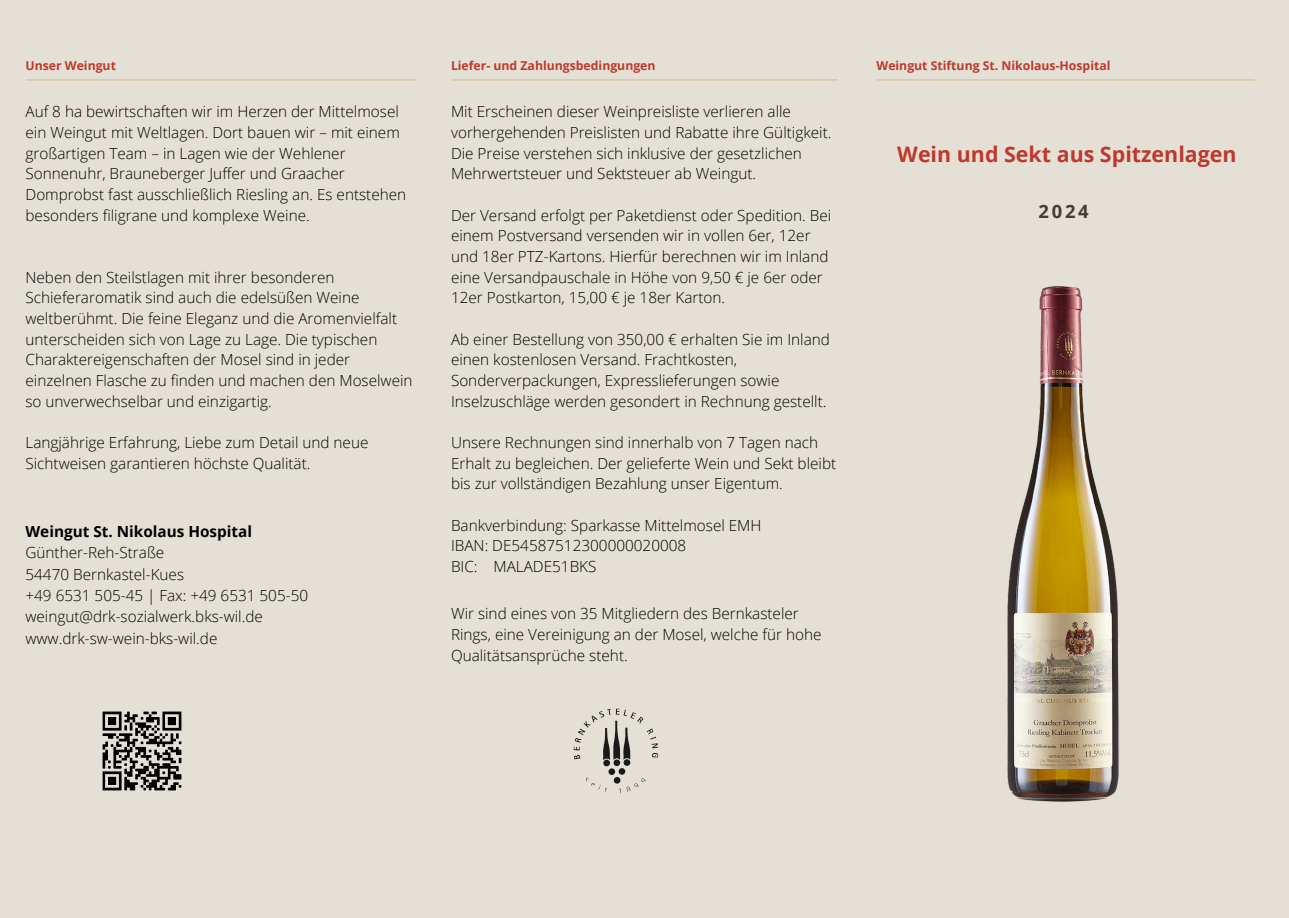
<style>
.page{position:relative;width:1289px;height:918px;background:#fff}
.page>*{position:absolute;margin:0;border:0;box-sizing:border-box;transform-origin:0 0}
.t1{font:700 21.45px "Open Sans";color:#bf382d}
.t2{font:700 18.3px "Open Sans";color:#423d38}
.t3{font:300 15.3px/20.7px "Open Sans";color:#000}
.t4{font:700 15.3px "Open Sans";color:#000}
.t5{font:700 12.3px "Open Sans";color:#bf382d}
</style>
<div class="page">
<div style="left:0;top:0;width:1288px;height:918px;background:#e5e0d6"></div>
<hr style="left:26px;top:79px;width:390px;height:1px;background:#d4be8d">
<img style="left:573px;top:708px;width:85px;height:85px;border-radius:50%">
<img style="left:1007px;top:286px;width:112px;height:516px">
<img style="left:102px;top:711px;width:80px;height:80px">
<hr style="left:451px;top:79px;width:386px;height:1px;background:#d4be8d">
<hr style="left:876px;top:79px;width:378px;height:1px;background:#d4be8d">
<p class="t5" style="left:26px;top:56px;width:92px">Unser Weingut</p>
<p class="t5" style="left:451px;top:56px;width:206px">Liefer- und Zahlungsbedingungen</p>
<p class="t3" style="left:26px;top:101px;width:382px">Auf 8 ha bewirtschaften wir im Herzen der Mittelmosel ein Weingut mit Weltlagen. Dort bauen wir – mit einem großartigen Team – in Lagen wie der Wehlener Sonnenuhr, Brauneberger Juffer und Graacher Domprobst fast ausschließlich Riesling an. Es entstehen besonders filigrane und komplexe Weine.</p>
<p class="t3" style="left:451px;top:101px;width:382px">Mit Erscheinen dieser Weinpreisliste verlieren alle vorhergehenden Preislisten und Rabatte ihre Gültigkeit.<br>Die Preise verstehen sich inklusive der gesetzlichen Mehrwertsteuer und Sektsteuer ab Weingut.</p>
<p class="t3" style="left:451px;top:204px;width:382px">Der Versand erfolgt per Paketdienst oder Spedition. Bei einem Postversand versenden wir in vollen 6er, 12er und 18er PTZ-Kartons. Hierfür berechnen wir im Inland eine Versandpauschale in Höhe von 9,50 € je 6er oder 12er Postkarton, 15,00 € je 18er Karton.</p>
<p class="t3" style="left:451px;top:328px;width:380px">Ab einer Bestellung von 350,00 € erhalten Sie im Inland einen kostenlosen Versand. Frachtkosten, Sonderverpackungen, Expresslieferungen sowie Inselzuschläge werden gesondert in Rechnung gestellt.</p>
<p class="t3" style="left:451px;top:432px;width:386px">Unsere Rechnungen sind innerhalb von 7 Tagen nach<br>Erhalt zu begleichen. Der gelieferte Wein und Sekt bleibt bis zur vollständigen Bezahlung unser Eigentum.</p>
<p class="t3" style="left:451px;top:514px;width:312px">Bankverbindung: Sparkasse Mittelmosel EMH</p>
<p class="t3" style="left:451px;top:535px;width:237px">IBAN: DE54587512300000020008</p>
<p class="t3" style="left:451px;top:556px;width:147px">BIC: MALADE51BKS</p>
<p class="t3" style="left:26px;top:266px;width:388px">Neben den Steilstlagen mit ihrer besonderen Schieferaromatik sind auch die edelsüßen Weine weltberühmt. Die feine Eleganz und die Aromenvielfalt unterscheiden sich von Lage zu Lage. Die typischen Charaktereigenschaften der Mosel sind in jeder einzelnen Flasche zu finden und machen den Moselwein so unverwechselbar und einzigartig.</p>
<p class="t3" style="left:26px;top:432px;width:344px">Langjährige Erfahrung, Liebe zum Detail und neue<br>Sichtweisen garantieren höchste Qualität.</p>
<p class="t4" style="left:26px;top:520px;width:228px">Weingut St. Nikolaus Hospital</p>
<p class="t3" style="left:26px;top:542px;width:140px">Günther-Reh-Straße</p>
<p class="t3" style="left:26px;top:563px;width:160px">54470 Bernkastel-Kues</p>
<p class="t3" style="left:26px;top:585px;width:284px">+49 6531 505-45 | Fax: +49 6531 505-50</p>
<p class="t3" style="left:26px;top:606px;width:239px;line-height:21.3px">weingut@drk-sozialwerk.bks-wil.de www.drk-sw-wein-bks-wil.de</p>
<p class="t3" style="left:451px;top:603px;width:372px">Wir sind eines von 35 Mitgliedern des Bernkasteler<br>Rings, eine Vereinigung an der Mosel, welche für hohe<br>Qualitätsansprüche steht.</p>
<p class="t5" style="left:876px;top:56px;width:235px">Weingut Stiftung St. Nikolaus-Hospital</p>
<p class="t1" style="left:897px;top:139px;width:341px">Wein und Sekt aus Spitzenlagen</p>
<p class="t2" style="left:1038px;top:199px;width:52px">2024</p>
</div>
